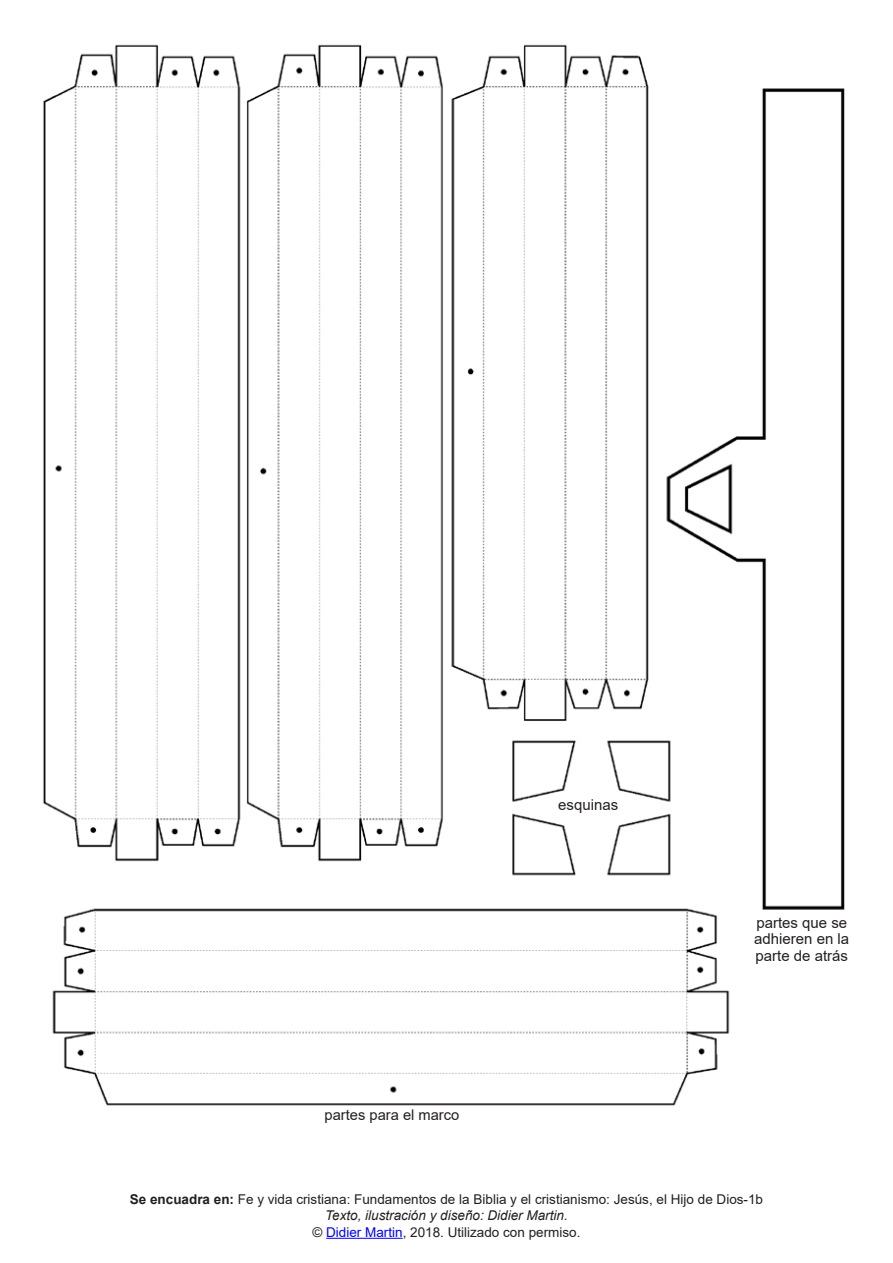
<style>
.page{position:relative;width:893px;height:1263px;background:#fff}
.page>*{position:absolute;margin:0;border:0;box-sizing:border-box;transform-origin:0 0}
.label{font:15px/16.5px "Arial";color:#231f20}
.label-2{font:14.7px "Arial";color:#231f20}
.t1{font:13.5px "Arial";color:#231f20}
.t2{font:italic 13.5px "Arial";color:#231f20}
.s1{font-weight:700}
.s2{color:#00f}
</style>
<div class="page">
<img style="left:43px;top:44px;width:802px;height:1062px">
<hr style="left:326px;top:1238px;width:77px;height:1px;background:#00f">
<p class="label" style="left:558px;top:797px;width:62px">esquinas</p>
<p class="label-2" style="left:325px;top:1105px;width:136px">partes para el marco</p>
<p class="label" style="left:754px;top:914px;width:97px">partes que se adhieren en la parte de atrás</p>
<p class="t1" style="left:130px;top:1190px;width:635px"><span class="s1">Se encuadra en:</span> Fe y vida cristiana: Fundamentos de la Biblia y el cristianismo: Jesús, el Hijo de Dios-1b</p>
<p class="t2" style="left:325px;top:1207px;width:244px">Texto, ilustración y diseño: Didier Martin.</p>
<p class="t1" style="left:312px;top:1223px;width:270px">© <span class="s2">Didier Martin</span>, 2018. Utilizado con permiso.</p>
</div>
